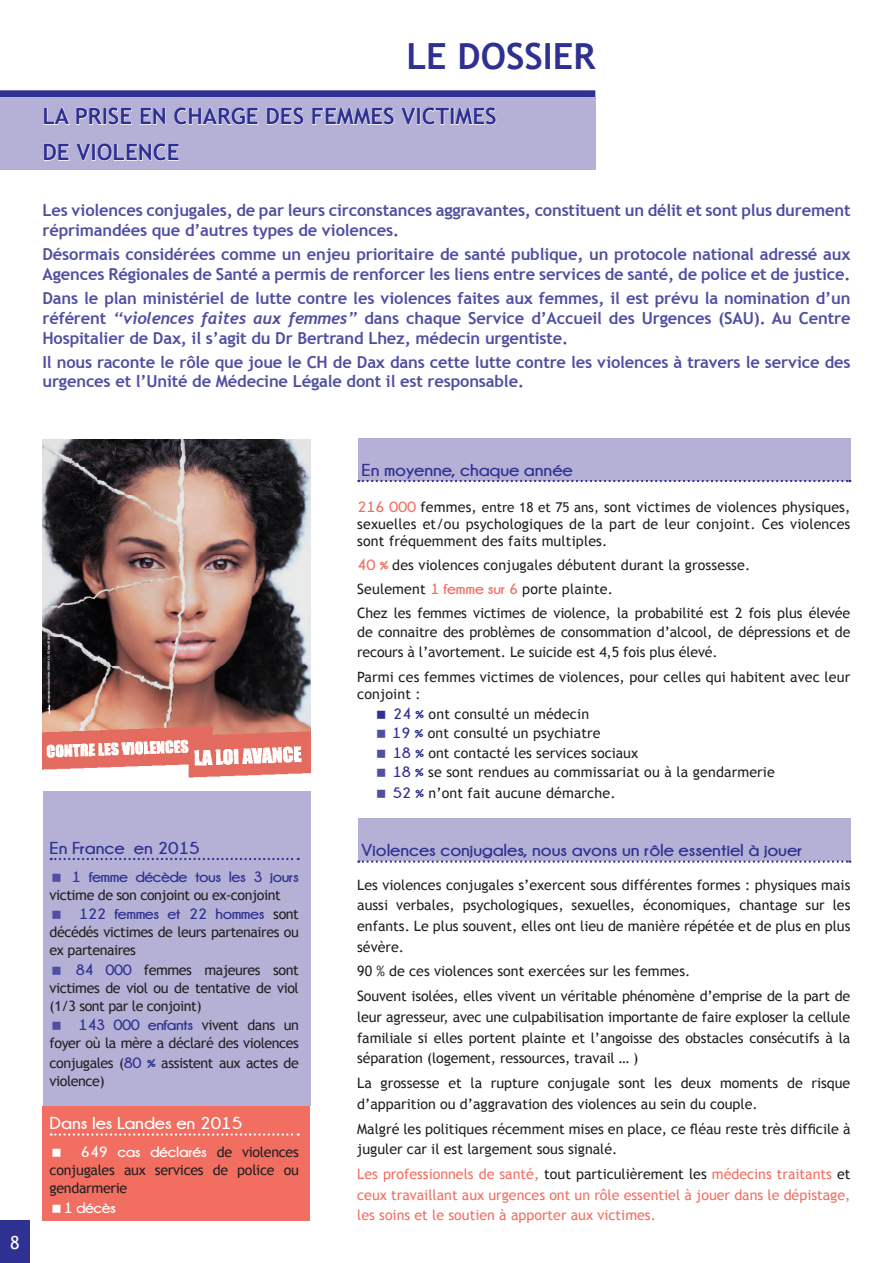
<style>
.page{position:relative;width:893px;height:1263px;background:#fff}
.page>*{position:absolute;margin:0;border:0;box-sizing:border-box;transform-origin:0 0}
.t1{font:700 36px "Trebuchet MS";color:#2e3092}
.t2{font:700 22.5px/36px "Trebuchet MS";color:#2e3092}
.t3{font:18px "Trebuchet MS";color:#fff}
.t4{font:700 17.25px "Champagne&Limousines";letter-spacing:-.005em;color:#2e3092;scale:1.1 1}
.t5{font:700 17.25px "Champagne&Limousines";letter-spacing:-.005em;color:#fff;scale:1.1 1}
.t6{font:700 16.5px/19.8px "Trebuchet MS";letter-spacing:-.01em;color:#504fa1}
.t7{font:700 15px "Champagne&Limousines";letter-spacing:-.03em;color:#2e3092;scale:1.1 1}
.t8{font:700 15px "Champagne&Limousines";letter-spacing:-.02em;color:#fff;scale:1.1 1}
.t9{font:14.25px/20.7px "Trebuchet MS";color:#231f20}
.t10{font:14.25px/20.7px "Trebuchet MS";color:#f26e61;text-align:justify}
.t11{font:14.25px/18px "Trebuchet MS";letter-spacing:-.03em;color:#231f20}
.t12{font:14.25px/18px "Trebuchet MS";letter-spacing:-.02em;color:#231f20}
.s1{font-family:"Trebuchet";font-style:italic}
.s2{font-family:"Trebuchet MS";font-weight:400;font-size:14.25px;color:#231f20}
.s3{font-family:"Champagne&Limousines";font-weight:700;font-size:15px;color:#2e3092}
.s4{font-family:"Champagne&Limousines";font-weight:700;font-size:15px;color:#f26e61}
.s5{font-size:13.5px}
.s6{color:#231f20}
</style>
<div class="page">
<div style="left:358px;top:818px;width:492px;height:43px;background:#b4b0d6"></div>
<div style="left:358px;top:438px;width:492px;height:42px;background:#b4b0d6"></div>
<div style="left:43px;top:1106px;width:267px;height:114px;background:#f26e61"></div>
<div style="left:0;top:90px;width:595px;height:8px;background:#2e3092"></div>
<div style="left:0;top:98px;width:595px;height:72px;background:#b4b0d6"></div>
<svg style="left:43px;top:107px;width:27px;height:18px"></svg>
<svg style="left:76px;top:107px;width:56px;height:18px"></svg>
<svg style="left:140px;top:107px;width:26px;height:18px"></svg>
<svg style="left:174px;top:107px;width:85px;height:18px"></svg>
<svg style="left:266px;top:107px;width:38px;height:18px"></svg>
<svg style="left:312px;top:107px;width:83px;height:18px"></svg>
<svg style="left:401px;top:107px;width:15px;height:18px"></svg>
<div style="left:417px;top:108px;width:3px;height:16px;border:1px solid #fff"></div>
<svg style="left:422px;top:107px;width:75px;height:18px"></svg>
<svg style="left:43px;top:143px;width:27px;height:18px"></svg>
<svg style="left:76px;top:143px;width:15px;height:18px"></svg>
<div style="left:92px;top:144px;width:3px;height:16px;border:1px solid #fff"></div>
<svg style="left:97px;top:143px;width:82px;height:18px"></svg>
<div style="left:0;top:1221px;width:30px;height:42px;background:#2e3092"></div>
<div style="left:43px;top:500px;width:267px;height:606px;background:#b4b0d6"></div>
<svg style="left:51px;top:858px;width:248px;height:2px"></svg>
<svg style="left:51px;top:1133px;width:248px;height:3px"></svg>
<img style="left:43px;top:439px;width:268px;height:352px">
<svg style="left:358px;top:860px;width:492px;height:3px"></svg>
<svg style="left:358px;top:480px;width:492px;height:2px"></svg>
<h1 class="t1" style="left:406px;top:34px;width:190px">Le dossier</h1>
<h2 class="t2" style="left:43px;top:98px;width:456px">La prise en charge des femmes victimes de violence</h2>
<p class="t6" style="left:43px;top:201px;width:809px">Les violences conjugales, de par leurs circonstances aggravantes, constituent un délit et sont plus durement réprimandées que d’autres types de violences.</p>
<p class="t6" style="left:43px;top:244px;width:809px">désormais considérées comme un enjeu prioritaire de santé publique, un protocole national adressé aux<br>Agences Régionales de Santé a permis de renforcer les liens entre services de santé, de police et de justice.</p>
<p class="t6" style="left:43px;top:288px;width:809px;text-align:justify">Dans le plan ministériel de lutte contre les violences faites aux femmes, il est prévu la nomination d’un référent <span class="s1">‘‘violences faites aux femmes’’</span> dans chaque Service d’Accueil des Urgences (SAU). Au Centre Hospitalier de Dax, il s’agit du Dr Bertrand Lhez, médecin urgentiste.</p>
<p class="t6" style="left:43px;top:352px;width:809px">Il nous raconte le rôle que joue le CH de Dax dans cette lutte contre les violences à travers le service des urgences et l’Unité de Médecine Légale dont il est responsable.</p>
<p class="t3" style="left:10px;top:1231px;width:11px">8</p>
<p class="t4" style="left:50px;top:838px;width:138px">En France en 2015</p>
<p class="t7" style="left:72px;top:868px;width:208px">1 femme décède tous les 3 jours</p>
<p class="t11" style="left:50px;top:886px;width:233px">victime de son conjoint ou ex-conjoint</p>
<p class="t7" style="left:79px;top:906px;width:201px">122 femmes et 22 hommes <span class="s2">sont</span></p>
<p class="t11" style="left:50px;top:923px;width:251px">décédés victimes de leurs partenaires ou ex partenaires</p>
<p class="t9" style="left:50px;top:961px;width:251px;line-height:18px;text-align:justify;text-indent:26px"><span class="s3">84 000</span> femmes majeures sont victimes de viol ou de tentative de viol (1/3 sont par le conjoint)</p>
<p class="t7" style="left:79px;top:1017px;width:202px">143 000 enfants <span class="s2">vivent dans un</span></p>
<p class="t11" style="left:50px;top:1033px;width:251px;line-height:19.5px">foyer où la mère a déclaré des violences conjugales (<span class="s3">80 %</span> assistent aux actes de</p>
<p class="t9" style="left:50px;top:1070px;width:57px">violence)</p>
<p class="t5" style="left:50px;top:1114px;width:177px">Dans les Landes en 2015</p>
<p class="t8" style="left:81px;top:1144px;width:200px">649 cas déclarés <span class="s2">de violences</span></p>
<p class="t12" style="left:50px;top:1161px;width:251px">conjugales aux services de police ou gendarmerie</p>
<p class="t8" style="left:64px;top:1199px;width:49px">1 décès</p>
<p class="t4" style="left:361px;top:460px;width:194px">En moyenne, chaque année</p>
<p class="t9" style="left:357px;top:499px;width:495px;line-height:17.1px;text-align:justify"><span class="s4">216 000</span> femmes, <span class="s5">entre 18 et 75 ans,</span> sont victimes de violences physiques, sexuelles et/ou psychologiques de la part de leur conjoint. Ces violences sont fréquemment des faits multiples.</p>
<p class="t9" style="left:357px;top:553px;width:495px;line-height:23.7px"><span class="s4">40 %</span> des violences conjugales débutent durant la grossesse.<br>Seulement <span class="s4">1 femme sur 6</span> porte plainte.<br>Chez les femmes victimes de violence, la probabilité est 2 fois plus élevée</p>
<p class="t9" style="left:357px;top:622px;width:495px;line-height:19.5px">de connaitre des problèmes de consommation d’alcool, de dépressions et de recours à l’avortement. Le suicide est 4,5 fois plus élevé.</p>
<p class="t9" style="left:357px;top:669px;width:495px;line-height:17.1px">Parmi ces femmes victimes de violences, pour celles qui habitent avec leur conjoint :</p>
<p class="t9" style="left:392px;top:704px;width:384px;line-height:19.5px"><span class="s3">24 %</span> ont consulté un médecin<br><span class="s3">19 %</span> ont consulté un psychiatre<br><span class="s3">18 %</span> ont contacté les services sociaux<br><span class="s3">18 %</span> se sont rendues au commissariat ou à la gendarmerie</p>
<p class="t9" style="left:393px;top:783px;width:224px"><span class="s3">52 %</span> n’ont fait aucune démarche.</p>
<p class="t4" style="left:361px;top:841px;width:402px">Violences conjugales, nous avons un rôle essentiel à jouer</p>
<p class="t9" style="left:357px;top:874px;width:495px;text-align:justify">Les violences conjugales s’exercent sous différentes formes : physiques mais aussi verbales, psychologiques, sexuelles, économiques, chantage sur les enfants. le plus souvent, elles ont lieu de manière répétée et de plus en plus sévère.</p>
<p class="t9" style="left:357px;top:959px;width:495px;line-height:24.9px">90 % de ces violences sont exercées sur les femmes.<br>souvent isolées, elles vivent un véritable phénomène d’emprise de la part de</p>
<p class="t9" style="left:357px;top:1007px;width:495px;text-align:justify">leur agresseur, avec une culpabilisation importante de faire exploser la cellule familiale si elles portent plainte et l’angoisse des obstacles consécutifs à la séparation (logement, ressources, travail … )</p>
<p class="t9" style="left:357px;top:1073px;width:495px">la grossesse et la rupture conjugale sont les deux moments de risque d’apparition ou d’aggravation des violences au sein du couple.</p>
<p class="t9" style="left:357px;top:1118px;width:495px">Malgré les politiques récemment mises en place, ce fléau reste très difficile à juguler car il est largement sous signalé.</p>
<p class="t10" style="left:357px;top:1164px;width:495px">Les professionnels de santé, <span class="s6">tout particulièrement les</span> médecins traitants <span class="s6">et </span>ceux travaillant aux urgences ont un rôle essentiel à jouer dans le dépistage, les soins et le soutien à apporter aux victimes.</p>
</div>
